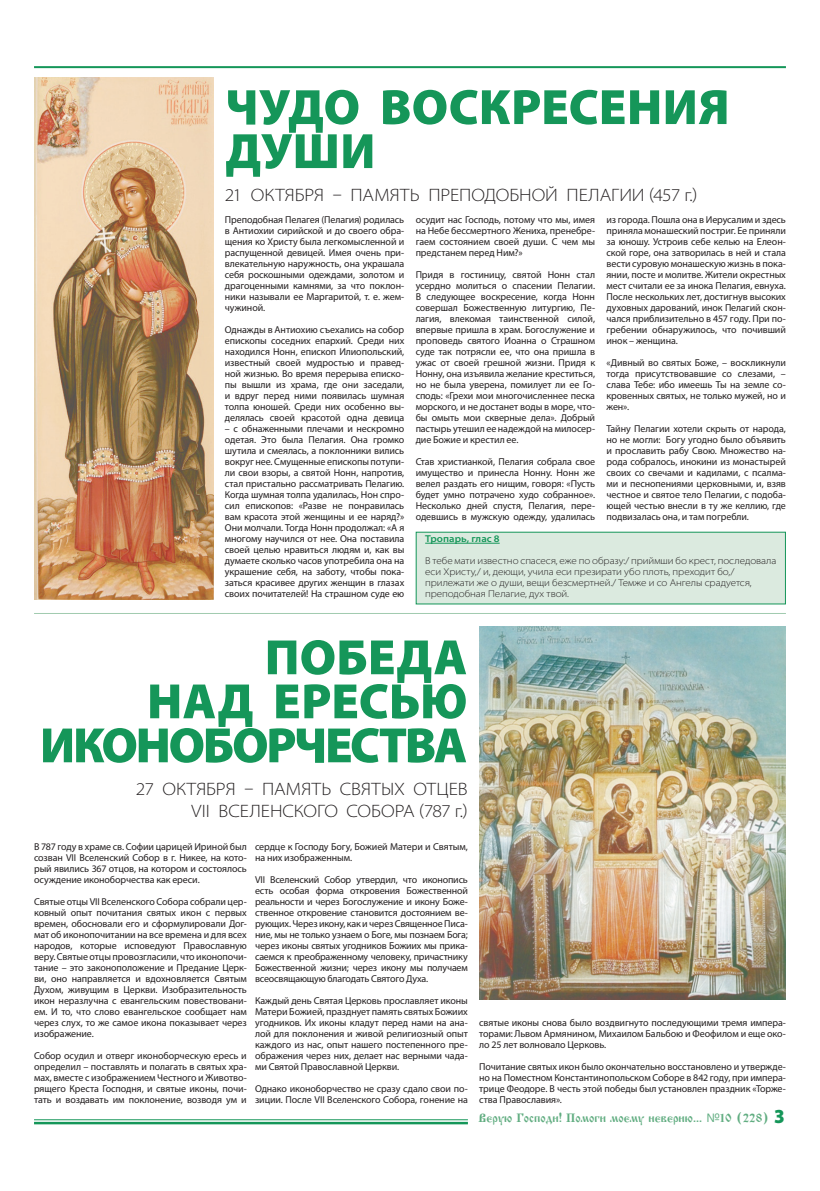
<style>
.page{position:relative;width:820px;height:1191px;background:#fff}
.page>*{position:absolute;margin:0;border:0;box-sizing:border-box;transform-origin:0 0}
.Основной_заголовок{font:900 50px/44px "Myriad Pro";letter-spacing:-.03em;color:#159659;text-align:right}
.Основной_заголовок-2{font:900 50px/44px "Myriad Pro";color:#159659}
.Дополнительный_загол{font:300 semi-expanded 18px/22px "Myriad Pro";color:#231f20;text-align:right}
.Основной_А{font:12px "Izhitsa C";color:#61ad81}
.Основной_текст{font:10px/11px "Myriad Pro";letter-spacing:-.01em;color:#231f20;text-align:justify}
.Текст_анонса{font:300 semi-expanded 10px "Myriad Pro";letter-spacing:-.005em;color:#231f20}
.Текст_анонса-2{font:600 semi-expanded 10px "Myriad Pro";letter-spacing:.005em;color:#159659}
.s1{font-family:"Segoe UI"}
.s2{font-family:"Myriad Pro";font-weight:900;font-size:20px;color:#159659}
</style>
<div class="page">
<hr style="left:34px;top:1119px;width:433px;height:1px;background:#159659">
<hr style="left:34px;top:1121px;width:433px;height:3px;background:#159659">
<hr style="left:34px;top:66px;width:751px;height:2px;background:#159659">
<hr style="left:34px;top:613px;width:751px;height:1px;background:#a1cbb0">
<div style="left:416px;top:532px;width:369px;height:72px;background:#dbeadf"></div>
<hr style="left:425px;top:543px;width:74px;height:1px;background:#159659">
<div style="left:415px;top:531px;width:370px;height:73px;border:1px solid #159659"></div>
<img style="left:34px;top:77px;width:179px;height:523px">
<img style="left:479px;top:626px;width:306px;height:373px">
<p class="Основной_заголовок-2" style="left:225px;top:83px;width:505px">ЧУДО ВОСКРЕСЕНИЯ<br>ДУШИ</p>
<p class="Дополнительный_загол" style="left:225px;top:184px;width:474px">21 ОКТЯБРЯ – ПАМЯТЬ ПРЕПОДОБНОЙ ПЕЛАГИИ (457 г.)</p>
<p class="Основной_текст" style="left:225px;top:214px;width:181px">Преподобная Пелагея (Пелагия) родилась в Антиохии сирийской и до своего обра&shy;щения ко Христу была легкомысленной и распущенной девицей. Имея очень при&shy;влекательную наружность, она украшала себя роскошными одеждами, золотом и драгоценными камнями, за что поклон&shy;ники называли ее Маргаритой, т. е. жем&shy;чужиной.</p>
<p class="Основной_текст" style="left:225px;top:324px;width:181px">Однажды в Антиохию съехались на собор епископы соседних епархий. Среди них находился Нонн, епископ Илиопольский, известный своей мудростью и правед&shy;ной жизнью. Во время перерыва еписко&shy;пы вышли из храма, где они заседали, и вдруг перед ними появилась шумная толпа юношей. Среди них особенно вы&shy;делялась своей красотой одна девица</p>
<p class="Основной_текст" style="left:225px;top:423px;width:181px">– с обнаженными плечами и нескромно одетая. Это была Пелагия. Она громко шутила и смеялась, а поклонники вились вокруг нее. Смущенные епископы потупи&shy;ли свои взоры, а святой Нонн, напротив, стал пристально рассматривать Пелагию.<br>Когда шумная толпа удалилась, Нон спро&shy;сил епископов: «Разве не понравилась вам красота этой женщины и ее наряд?» Они молчали. Тогда Нонн продолжал: «А я многому научился от нее. Она поставила своей целью нравиться людям и, как вы думаете сколько часов употребила она на украшение себя, на заботу, чтобы пока&shy;заться красивее других женщин в глазах своих почитателей! На страшном суде ею</p>
<p class="Основной_текст" style="left:415px;top:214px;width:181px">осудит нас Господь, потому что мы, имея на Небе бессмертного Жениха, пренебре&shy;гаем состоянием своей души. С чем мы предстанем перед Ним?»</p>
<p class="Основной_текст" style="left:415px;top:269px;width:181px">Придя в гостиницу, святой Нонн стал усердно молиться о спасении Пелагии.<br>В следующее воскресение, когда Нонн совершал Божественную литургию, Пе&shy;лагия, влекомая таинственной силой, впервые пришла в храм. Богослужение и проповедь святого Иоанна о Страшном суде так потрясли ее, что она пришла в ужас от своей грешной жизни. Придя к Нонну, она изъявила желание креститься, но не была уверена, помилует ли ее Го&shy;сподь: «Грехи мои многочисленнее песка морского, и не достанет воды в море, что&shy;бы омыть мои скверные дела». Добрый пастырь утешил ее надеждой на милосер&shy;дие Божие и крестил ее.</p>
<p class="Основной_текст" style="left:415px;top:456px;width:181px">Став христианкой, Пелагия собрала свое имущество и принесла Нонну. Нонн же велел раздать его нищим, говоря: «Пусть будет умно потрачено худо собранное».<br>Несколько дней спустя, Пелагия, пере&shy;одевшись в мужскую одежду, удалилась</p>
<p class="Основной_текст" style="left:606px;top:214px;width:181px">из города. Пошла она в Иерусалим и здесь приняла монашеский постриг. Ее приняли за юношу. Устроив себе келью на Елеон&shy;ской горе, она затворилась в ней и стала вести суровую монашескую жизнь в пока&shy;янии, посте и молитве. Жители окрестных мест считали ее за инока Пелагия, евнуха.<br>После нескольких лет, достигнув высоких духовных дарований, инок Пелагий скон&shy;чался приблизительно в 457 году. При по&shy;гребении обнаружилось, что почивший инок – женщина.</p>
<p class="Основной_текст" style="left:606px;top:357px;width:181px">«Дивный во святых Боже, – воскликнули тогда присутствовавшие со слезами, – слава Тебе: ибо имеешь Ты на земле со&shy;кровенных святых, не только мужей, но и жен».</p>
<p class="Основной_текст" style="left:606px;top:423px;width:181px">Тайну Пелагии хотели скрыть от народа, но не могли: Богу угодно было объявить и прославить рабу Свою. Множество на&shy;рода собралось, инокини из монастырей своих со свечами и кадилами, с псалма&shy;ми и песнопениями церковными, и, взяв честное и святое тело Пелагии, с подоба&shy;ющей честью внесли в ту же келлию, где подвизалась она, и там погребли.</p>
<p class="Текст_анонса-2" style="left:425px;top:533px;width:76px">Тропарь, глас 8</p>
<p class="Текст_анонса" style="left:425px;top:555px;width:352px">В тебе мати известно спасеся, еже по образу:/ приймши бо крест, последовала</p>
<p class="Текст_анонса" style="left:425px;top:566px;width:310px">еси Христу,/ и, деющи, учила еси презирати убо плоть, преходит бо,/</p>
<p class="Текст_анонса" style="left:425px;top:577px;width:328px">прилежати же о души, вещи безсмертней./ Темже и со Ангелы срадуется,</p>
<p class="Текст_анонса" style="left:425px;top:588px;width:145px">преподобная Пелагие, дух твой.</p>
<p class="Основной_заголовок" style="left:40px;top:633px;width:429px">ПОБЕДА<br>НАД ЕРЕСЬЮ<br>ИКОНОБОРЧЕСТВА</p>
<p class="Дополнительный_загол" style="left:136px;top:778px;width:333px">27 ОКТЯБРЯ – ПАМЯТЬ СВЯТЫХ ОТЦЕВ<br>VII ВСЕЛЕНСКОГО СОБОРА (787 г.)</p>
<p class="Основной_текст" style="left:34px;top:841px;width:214px">В 787 году в храме св. Софии царицей Ириной был созван VII Вселенский Собор в г. Никее, на кото&shy;рый явились 367 отцов, на котором и состоялось осуждение иконоборчества как ереси.</p>
<p class="Основной_текст" style="left:34px;top:896px;width:214px">Святые отцы VII Вселенского Собора собрали цер&shy;ковный опыт почитания святых икон с первых времен, обосновали его и сформулировали Дог&shy;мат об иконопочитании на все времена и для всех народов, которые исповедуют Православную веру. Святые отцы провозгласили, что иконопочи&shy;тание – это законоположение и Предание Церк&shy;ви, оно направляется и вдохновляется Святым Духом, живущим в Церкви. Изобразительность икон неразлучна с евангельским повествовани&shy;ем. И то, что слово евангельское сообщает нам через слух, то же самое икона показывает через изображение.</p>
<p class="Основной_текст" style="left:34px;top:1050px;width:214px">Собор осудил и отверг иконоборческую ересь и определил – поставлять и полагать в святых хра&shy;мах, вместе с изображением Честного и Животво&shy;рящего Креста Господня, и святые иконы, почи&shy;тать и воздавать им поклонение, возводя ум и</p>
<p class="Основной_текст" style="left:255px;top:841px;width:214px">сердце к Господу Богу, Божией Матери и Святым, на них изображенным.</p>
<p class="Основной_текст" style="left:255px;top:874px;width:214px">VII Вселенский Собор утвердил, что иконопись есть особая форма откровения Божественной реальности и через Богослужение и икону Боже&shy;ственное откровение становится достоянием ве&shy;рующих. Через икону, как и через Священное Писа&shy;ние, мы не только узнаем о Боге, мы познаем Бога; через иконы святых угодников Божиих мы прика&shy;саемся к преображенному человеку, причастнику Божественной жизни; через икону мы получаем всеосвящающую благодать Святого Духа.</p>
<p class="Основной_текст" style="left:255px;top:995px;width:214px">Каждый день Святая Церковь прославляет иконы Матери Божией, празднует память святых Божиих угодников. Их иконы кладут перед нами на ана&shy;лой для поклонения и живой религиозный опыт каждого из нас, опыт нашего постепенного пре&shy;ображения через них, делает нас верными чада&shy;ми Святой Православной Церкви.</p>
<p class="Основной_текст" style="left:255px;top:1083px;width:214px">Однако иконоборчество не сразу сдало свои по&shy;зиции. После VII Вселенского Собора, гонение на</p>
<p class="Основной_текст" style="left:479px;top:1017px;width:308px">святые иконы снова было воздвигнуто последующими тремя импера&shy;торами: Львом Армянином, Михаилом Бальбою и Феофилом и еще око&shy;ло 25 лет волновало Церковь.</p>
<p class="Основной_текст" style="left:479px;top:1061px;width:308px">Почитание святых икон было окончательно восстановлено и утвержде&shy;но на Поместном Константинопольском Соборе в 842 году, при импера&shy;трице Феодоре. В честь этой победы был установлен праздник «Торже&shy;ства Православия».</p>
<p class="Основной_А" style="left:478px;top:1111px;width:308px">Верую Господи! Помоги моему неверию... <span class="s1">№</span>10 (228) <span class="s2">3</span></p>
</div>
